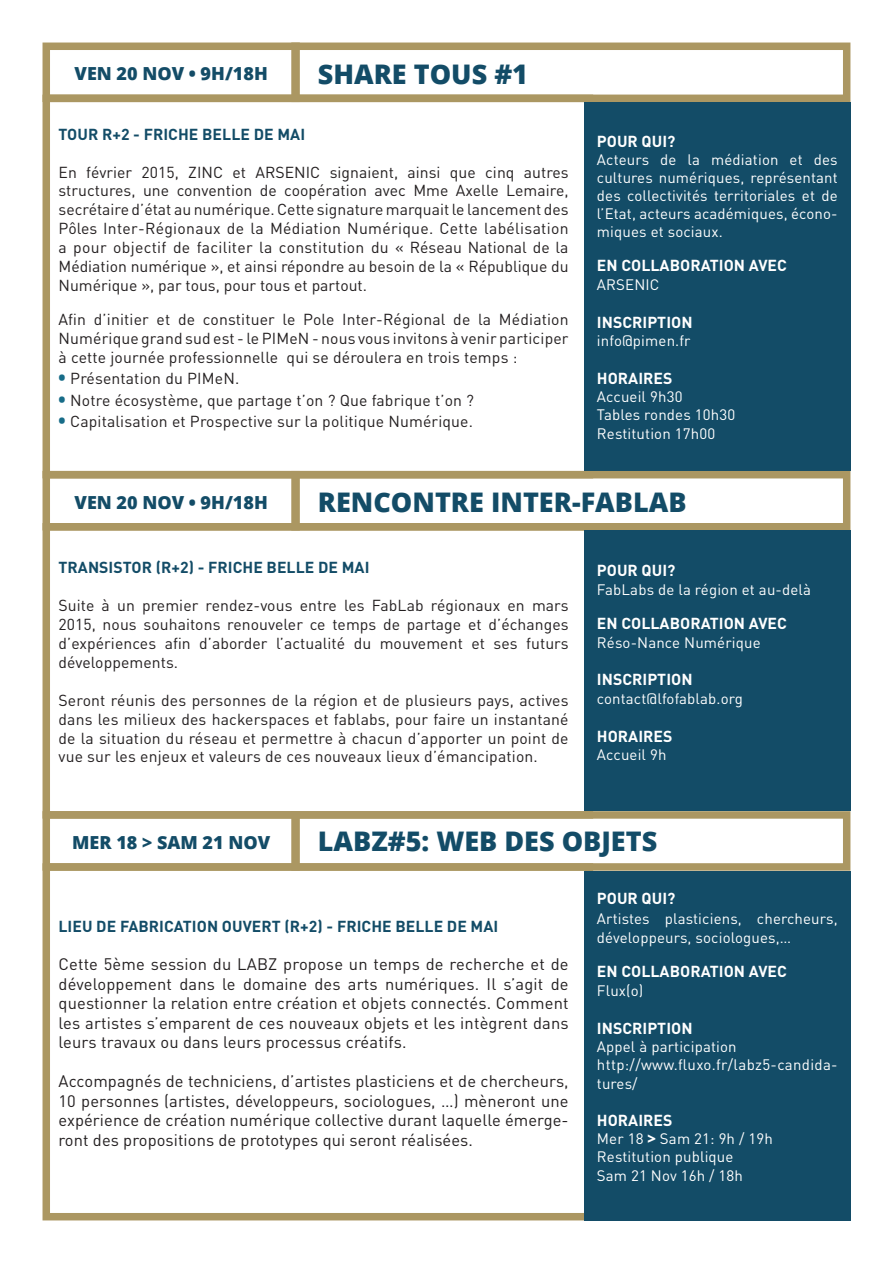
<style>
.page{position:relative;width:893px;height:1263px;background:#fff}
.page>*{position:absolute;margin:0;border:0;box-sizing:border-box;transform-origin:0 0}
.t1{font:800 27px "Open Sans";color:#134c67}
.t2{font:800 18px "Open Sans";color:#134c67}
.t3{font:16.5px/19.5px "DIN";letter-spacing:.005em;color:#231f20;text-align:justify}
.t4{font:15.75px/18.9px "DIN";letter-spacing:.01em;color:#231f20;text-align:justify}
.t5{font:700 15.75px "DIN";letter-spacing:.005em;color:#fff}
.t6{font:700 15.75px "DIN";letter-spacing:.005em;color:#134c67}
.t7{font:15px/18px "DIN";letter-spacing:.01em;color:#fff}
.s1{font-family:"Open Sans";font-weight:800;font-size:18px;color:#176c88}
.s2{font-family:"Open Sans";font-weight:800}
</style>
<div class="page">
<div style="left:43px;top:43px;width:257px;height:59px;border:8px solid #ab9762"></div>
<div style="left:291px;top:43px;width:559px;height:59px;border:8px solid #ab9762"></div>
<div style="left:43px;top:95px;width:550px;height:383px;border:8px solid #ab9762"></div>
<div style="left:584px;top:102px;width:266px;height:369px;background:#134c67"></div>
<div style="left:43px;top:471px;width:257px;height:59px;border:8px solid #ab9762"></div>
<div style="left:291px;top:471px;width:559px;height:59px;border:8px solid #ab9762"></div>
<div style="left:43px;top:523px;width:550px;height:296px;border:8px solid #ab9762"></div>
<div style="left:584px;top:530px;width:266px;height:281px;background:#134c67"></div>
<div style="left:43px;top:811px;width:257px;height:60px;border:8px solid #ab9762"></div>
<div style="left:291px;top:811px;width:559px;height:60px;border:8px solid #ab9762"></div>
<div style="left:43px;top:863px;width:550px;height:357px;border:8px solid #ab9762"></div>
<div style="left:584px;top:871px;width:266px;height:349px;background:#134c67"></div>
<p class="t2" style="left:75px;top:60px;width:195px">VEN 20 NOV • 9H/18H</p>
<p class="t1" style="left:318px;top:53px;width:212px">SHARE TOUS #1</p>
<p class="t6" style="left:59px;top:124px;width:248px">TOUR R+2 - FRICHE BELLE DE MAI</p>
<p class="t4" style="left:59px;top:162px;width:512px">En février 2015, ZINC et ARSENIC signaient, ainsi que cinq autres structures, une convention de coopération avec Mme Axelle Lemaire, secrétaire d’état au numérique. Cette signature marquait le lancement des Pôles Inter-Régionaux de la Médiation Numérique. Cette labélisation a pour objectif de faciliter la constitution du « Réseau National de la Médiation numérique », et ainsi répondre au besoin de la « République du Numérique », par tous, pour tous et partout.</p>
<p class="t4" style="left:59px;top:309px;width:512px">Afin d’initier et de constituer le Pole Inter-Régional de la Médiation Numérique grand sud est - le PIMeN - nous vous invitons à venir participer à cette journée professionnelle qui se déroulera en trois temps :</p>
<p class="t4" style="left:59px;top:369px;width:182px"><span class="s1">•</span> Présentation du PIMeN.</p>
<p class="t4" style="left:59px;top:390px;width:417px"><span class="s1">•</span> Notre écosystème, que partage t’on ? Que fabrique t’on ?</p>
<p class="t4" style="left:59px;top:412px;width:416px"><span class="s1">•</span> Capitalisation et Prospective sur la politique Numérique.</p>
<p class="t5" style="left:597px;top:131px;width:80px">POUR QUI?</p>
<p class="t7" style="left:597px;top:150px;width:242px;text-align:justify">Acteurs de la médiation et des cultures numériques, représentant des collectivités territoriales et de l’Etat, acteurs académiques, écono&shy;miques et sociaux.</p>
<p class="t5" style="left:597px;top:255px;width:192px">EN COLLABORATION AVEC</p>
<p class="t7" style="left:597px;top:275px;width:64px">ARSENIC</p>
<p class="t5" style="left:597px;top:312px;width:97px">INSCRIPTION</p>
<p class="t7" style="left:597px;top:332px;width:95px">info@pimen.fr</p>
<p class="t5" style="left:597px;top:368px;width:77px">HORAIRES</p>
<p class="t7" style="left:597px;top:388px;width:87px">Accueil 9h30</p>
<p class="t7" style="left:597px;top:406px;width:140px">Tables rondes 10h30</p>
<p class="t7" style="left:597px;top:424px;width:120px">Restitution 17h00</p>
<p class="t2" style="left:75px;top:488px;width:195px">VEN 20 NOV • 9H/18H</p>
<p class="t1" style="left:318px;top:482px;width:370px">RENCONTRE INTER-FABLAB</p>
<p class="t6" style="left:59px;top:557px;width:312px">TRANSISTOR (R+2) - FRICHE BELLE DE MAI</p>
<p class="t4" style="left:59px;top:596px;width:512px">Suite à un premier rendez-vous entre les FabLab régionaux en mars 2015, nous souhaitons renouveler ce temps de partage et d’échanges d’expériences afin d’aborder l’actualité du mouvement et ses futurs développements.</p>
<p class="t4" style="left:59px;top:690px;width:512px">Seront réunis des personnes de la région et de plusieurs pays, actives dans les milieux des hackerspaces et fablabs, pour faire un instantané de la situation du réseau et permettre à chacun d’apporter un point de vue sur les enjeux et valeurs de ces nouveaux lieux d’émancipation.</p>
<p class="t5" style="left:597px;top:560px;width:80px">POUR QUI?</p>
<p class="t7" style="left:597px;top:580px;width:216px">FabLabs de la région et au-delà</p>
<p class="t5" style="left:597px;top:613px;width:192px">EN COLLABORATION AVEC</p>
<p class="t7" style="left:597px;top:633px;width:165px">Réso-Nance Numérique</p>
<p class="t5" style="left:597px;top:669px;width:97px">INSCRIPTION</p>
<p class="t7" style="left:597px;top:689px;width:148px">contact@lfofablab.org</p>
<p class="t5" style="left:597px;top:726px;width:77px">HORAIRES</p>
<p class="t7" style="left:597px;top:745px;width:71px">Accueil 9h</p>
<p class="t2" style="left:72px;top:829px;width:199px">MER 18 &gt; SAM 21 NOV</p>
<p class="t1" style="left:318px;top:821px;width:341px">LABZ#5: WEB DES OBJETS</p>
<p class="t6" style="left:59px;top:916px;width:441px">LIEU DE FABRICATION OUVERT (R+2) - FRICHE BELLE DE MAI</p>
<p class="t3" style="left:59px;top:954px;width:512px">Cette 5ème session du LABZ propose un temps de recherche et de développement dans le domaine des arts numériques. Il s’agit de questionner la relation entre création et objets connectés. Comment les artistes s’emparent de ces nouveaux objets et les intègrent dans leurs travaux ou dans leurs processus créatifs.</p>
<p class="t3" style="left:59px;top:1071px;width:512px">Accompagnés de techniciens, d’artistes plasticiens et de chercheurs, 10 personnes (artistes, développeurs, sociologues, …) mèneront une expérience de création numérique collective durant laquelle émerge&shy;ront des propositions de prototypes qui seront réalisées.</p>
<p class="t5" style="left:597px;top:888px;width:80px">POUR QUI?</p>
<p class="t7" style="left:597px;top:908px;width:242px;line-height:19.5px">Artistes plasticiens, chercheurs, développeurs, sociologues,…</p>
<p class="t5" style="left:597px;top:961px;width:192px">EN COLLABORATION AVEC</p>
<p class="t7" style="left:597px;top:981px;width:48px">Flux(o)</p>
<p class="t5" style="left:597px;top:1018px;width:97px">INSCRIPTION</p>
<p class="t7" style="left:597px;top:1037px;width:141px">Appel à participation</p>
<p class="t7" style="left:597px;top:1054px;width:242px;line-height:18.9px">http://www.fluxo.fr/labz5-candida&shy;tures/</p>
<p class="t5" style="left:597px;top:1110px;width:77px">HORAIRES</p>
<p class="t7" style="left:597px;top:1130px;width:177px">Mer 18 <span class="s2">&gt;</span> Sam 21: 9h / 19h</p>
<p class="t7" style="left:597px;top:1148px;width:138px">Restitution publique</p>
<p class="t7" style="left:597px;top:1166px;width:148px">Sam 21 Nov 16h / 18h</p>
</div>
